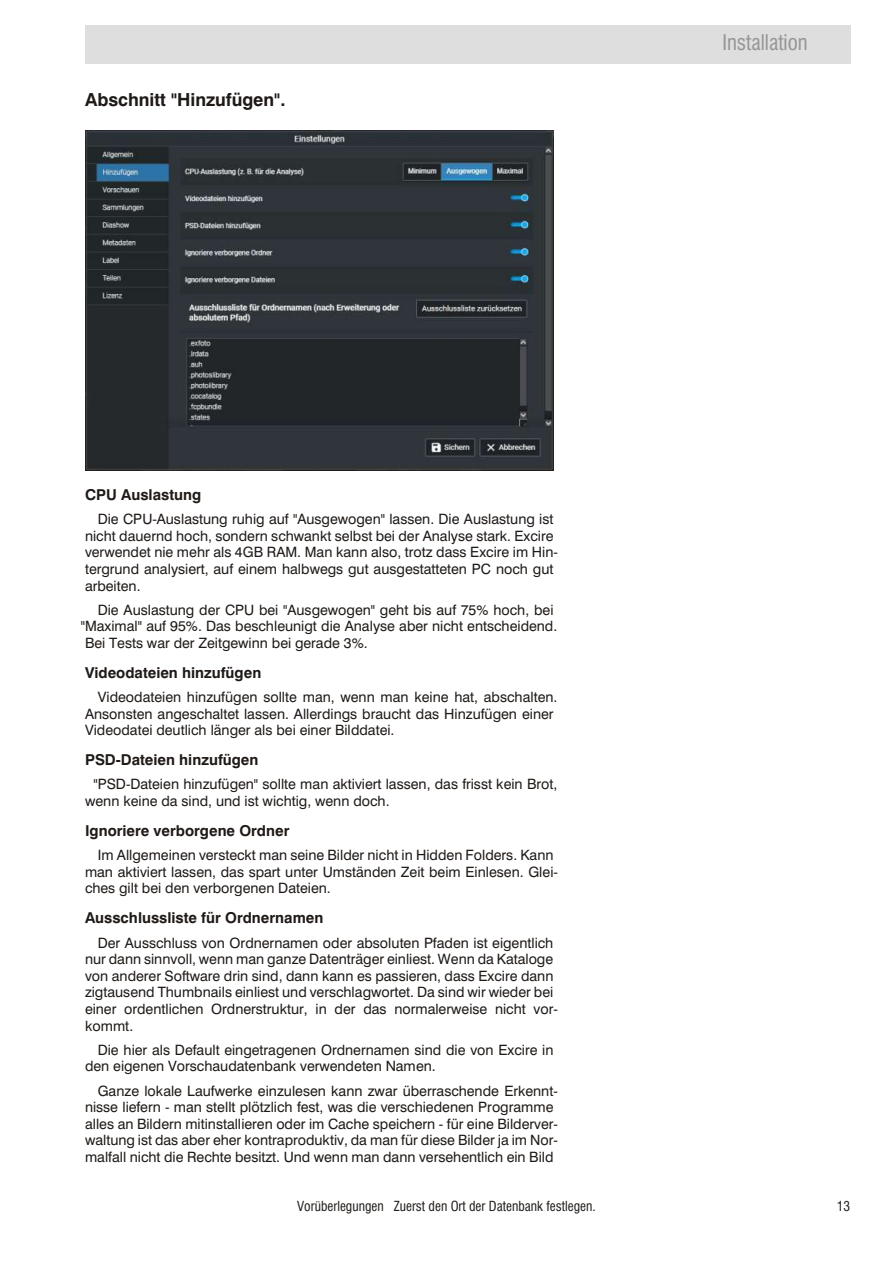
<style>
.page{position:relative;width:894px;height:1263px;background:#fff}
.page>*{position:absolute;margin:0;border:0;box-sizing:border-box;transform-origin:0 0}
.t1{font:21px "Swis 721 Cn BT";color:#969494}
.t2{font:700 18px "Swis 721 BT";color:#1f1a17}
.t3{font:700 15px "Swis 721 BT";color:#1f1a17}
.t4{font:14.25px/16.6px "Swis 721 BT";letter-spacing:-.005em;color:#1f1a17}
.t5{font:13.5px "Swis 721 Cn BT";color:#1f1a17}
</style>
<div class="page">
<div style="left:85px;top:26px;width:765px;height:38px;background:#dedede"></div>
<img style="left:85px;top:131px;width:469px;height:339px">
<p class="t2" style="left:85px;top:93px;width:202px">Abschnitt "Hinzufügen".</p>
<h1 class="t1" style="left:723px;top:34px;width:87px">Installation</h1>
<p class="t3" style="left:85px;top:489px;width:118px">CPU Auslastung</p>
<p class="t4" style="left:85px;top:512px;width:474px;text-indent:13px">Die CPU-Aus la stung ruhig auf "Aus ge wo gen" lassen. Die Aus la stung ist nicht dau ernd hoch, son dern schwankt selbst bei der Ana lyse stark. Excire ver wen det nie mehr als 4GB RAM. Man kann also, trotz dass Excire im Hin - ter grund analy siert, auf einem halb wegs gut aus ge stat te ten PC noch gut arbei ten.</p>
<p class="t4" style="left:81px;top:603px;width:478px;text-indent:17px">Die Aus la stung der CPU bei "Aus ge wo gen" geht bis auf 75% hoch, bei "Maxi mal" auf 95%. Das beschleu nigt die Analyse aber nicht ent schei dend.<br>Bei Tests war der Zeit ge winn bei gerade 3%.</p>
<p class="t3" style="left:85px;top:667px;width:178px">Videodateien hinzufügen</p>
<p class="t4" style="left:85px;top:690px;width:474px;text-indent:13px">Video da teien hin zu fü gen sollte man, wenn man keine hat, abschal ten.<br>Ansons ten ange schal tet lassen. Aller dings braucht das Hin zu fü gen einer<br>Video da tei deut lich länger als bei einer Bild da tei.</p>
<p class="t3" style="left:85px;top:754px;width:175px">PSD-Dateien hinzufügen</p>
<p class="t4" style="left:85px;top:777px;width:474px;text-indent:9px">"PSD-Dateien hin zu fü gen" sollte man akti viert lassen, das frisst kein Brot, wenn keine da sind, und ist wich tig, wenn doch.</p>
<p class="t3" style="left:85px;top:825px;width:206px">Ignoriere verborgene Ordner</p>
<p class="t4" style="left:85px;top:848px;width:474px;text-indent:13px">Im All ge mei nen ver steckt man seine Bilder nicht in Hidden Fol ders. Kann man aktiviert lassen, das spart unter Umstän den Zeit beim Ein le sen. Glei - ches gilt bei den ver bor ge nen Dateien.</p>
<p class="t3" style="left:85px;top:912px;width:240px">Ausschlussliste für Ordnernamen</p>
<p class="t4" style="left:85px;top:936px;width:474px;text-indent:13px">Der Aus schluss von Ord ner na men oder absolu ten Pfaden ist eigent lich nur dann sinn voll, wenn man ganze Daten trä ger ein liest. Wenn da Kataloge von ande rer Soft ware drin sind, dann kann es pas sie ren, dass Excire dann zig tau send Thumbnails ein liest und ver schlag wor tet. Da sind wir wieder bei einer ordent li chen Ord ner struk tur, in der das nor ma ler weise nicht vor - kommt.</p>
<p class="t4" style="left:85px;top:1043px;width:470px;text-indent:13px">Die hier als Default ein ge tra ge nen Ord ner na men sind die von Excire in den eige nen Vor schau da ten bank ver wen de ten Namen.</p>
<p class="t4" style="left:85px;top:1084px;width:474px;text-indent:13px">Ganze lokale Laufwerke einzu le sen kann zwar über ra schende Erkennt - nisse lie fern - man stellt plötz lich fest, was die ver schie de nen Pro gramme alles an Bil dern mitins tal lie ren oder im Cache spei chern - für eine Bil der ver - waltung ist das aber eher kon tra pro duktiv, da man für diese Bilder ja im Nor - mal fall nicht die Rechte besitzt. Und wenn man dann ver se hent lich ein Bild</p>
<p class="t5" style="left:297px;top:1201px;width:300px">Vorüberlegungen Zuerst den Ort der Datenbank festlegen.</p>
<p class="t5" style="left:837px;top:1201px;width:15px">13</p>
</div>
